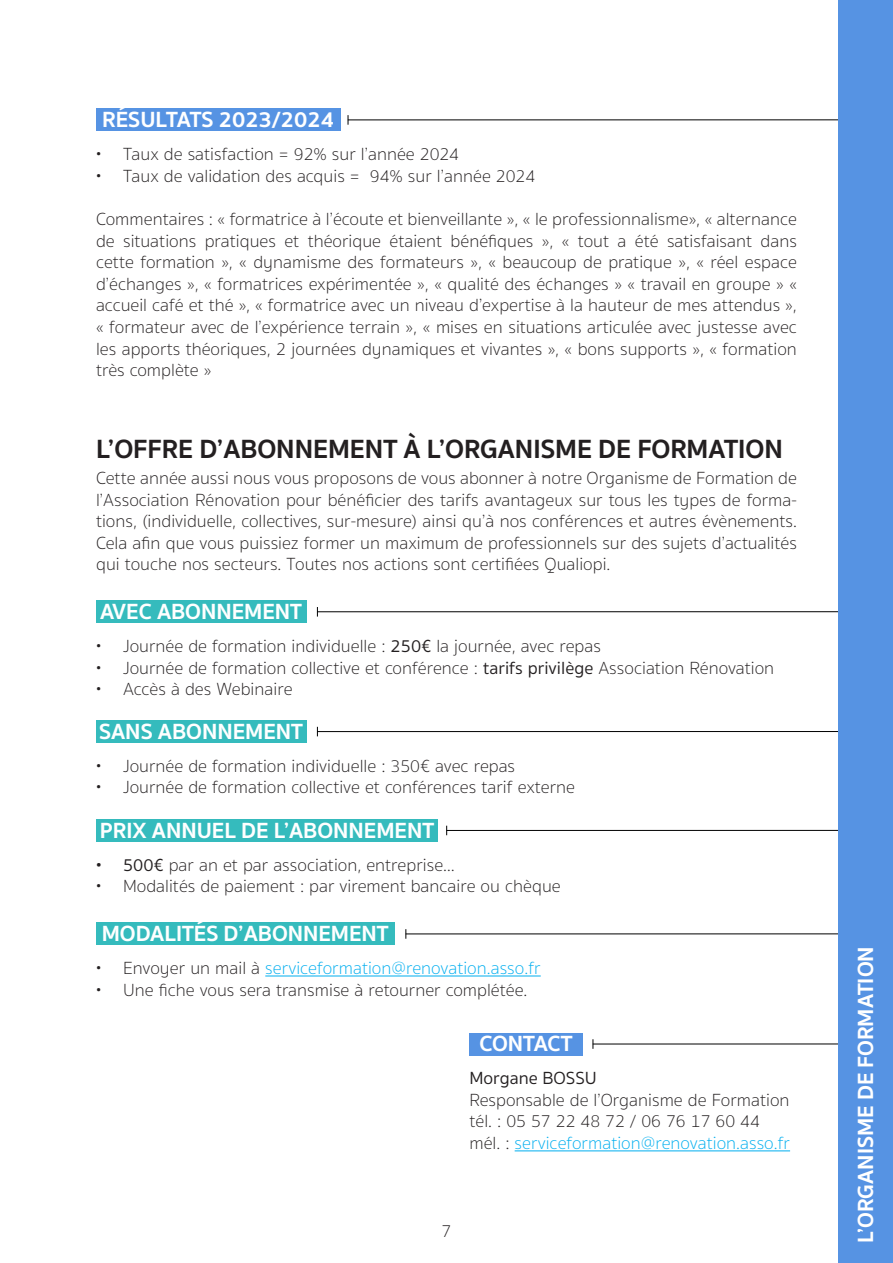
<style>
.page{position:relative;width:893px;height:1263px;background:#fff}
.page>*{position:absolute;margin:0;border:0;box-sizing:border-box;transform-origin:0 0}
.t1{font:700 27px "Sukhumvit Set";color:#231f20}
.t2{font:700 22.5px "Sukhumvit Set";color:#fff}
.t3{font:100 18px/21.6px "Sukhumvit Set";color:#231f20;text-align:justify}
.t4{font:100 18px "Sukhumvit Set";color:#00aeef}
.t5{font:18px "Sukhumvit Set Text";color:#231f20}
.s1{font-family:"Sukhumvit Set Text";font-weight:400}
.s2{color:#231f20}
</style>
<div class="page">
<div style="left:96px;top:108px;width:244px;height:23px;background:#5693e3"></div>
<hr style="left:348px;top:120px;width:545px;height:1px;background:#000">
<div style="left:96px;top:600px;width:210px;height:23px;background:#35bbbd"></div>
<hr style="left:317px;top:611px;width:576px;height:1px;background:#000">
<div style="left:96px;top:720px;width:210px;height:23px;background:#35bbbd"></div>
<hr style="left:317px;top:731px;width:576px;height:1px;background:#000">
<div style="left:96px;top:819px;width:342px;height:23px;background:#35bbbd"></div>
<hr style="left:446px;top:830px;width:447px;height:1px;background:#000">
<div style="left:96px;top:922px;width:298px;height:23px;background:#35bbbd"></div>
<hr style="left:406px;top:934px;width:487px;height:1px;background:#000">
<hr style="left:265px;top:975px;width:276px;height:1px;background:#00aeef">
<div style="left:469px;top:1032px;width:114px;height:23px;background:#5693e3"></div>
<hr style="left:593px;top:1044px;width:300px;height:1px;background:#000">
<hr style="left:515px;top:1150px;width:275px;height:1px;background:#00aeef">
<div style="left:839px;top:0;width:54px;height:1263px;background:#5693e3"></div>
<p class="t2" style="left:102px;top:102px;width:233px">RÉSULTATS 2023/2024</p>
<p class="t3" style="left:96px;top:144px;width:365px">• Taux de satisfaction = 92% sur l’année 2024</p>
<p class="t3" style="left:96px;top:165px;width:441px">• Taux de validation des acquis = 94% sur l’année 2024</p>
<p class="t3" style="left:96px;top:209px;width:702px">Commentaires : « formatrice à l’écoute et bienveillante », « le professionnalisme», « alternance de situations pratiques et théorique étaient bénéfiques », « tout a été satisfaisant dans cette formation », « dynamisme des formateurs », « beaucoup de pratique », « réel espace d’échanges », « formatrices expérimentée », « qualité des échanges » « travail en groupe » « accueil café et thé », « formatrice avec un niveau d’expertise à la hauteur de mes attendus », « formateur avec de l’expérience terrain », « mises en situations articulée avec justesse avec les apports théoriques, 2 journées dynamiques et vivantes », « bons supports », « formation très complète »</p>
<p class="t1" style="left:96px;top:428px;width:688px">L’OFFRE D’ABONNEMENT À L’ORGANISME DE FORMATION</p>
<p class="t3" style="left:96px;top:468px;width:702px">Cette année aussi nous vous proposons de vous abonner à notre Organisme de Formation de l’Association Rénovation pour bénéficier des tarifs avantageux sur tous les types de forma&shy;tions, (individuelle, collectives, sur-mesure) ainsi qu’à nos conférences et autres évènements.<br>Cela afin que vous puissiez former un maximum de professionnels sur des sujets d’actualités qui touche nos secteurs. Toutes nos actions sont certifiées Qualiopi.</p>
<p class="t2" style="left:100px;top:594px;width:203px">AVEC ABONNEMENT</p>
<p class="t3" style="left:96px;top:636px;width:506px">• Journée de formation individuelle : <span class="s1">250€</span> la journée, avec repas</p>
<p class="t3" style="left:96px;top:657px;width:680px">• Journée de formation collective et conférence : <span class="s1">tarifs privilège</span> Association Rénovation</p>
<p class="t3" style="left:96px;top:679px;width:198px">• Accès à des Webinaire</p>
<p class="t2" style="left:99px;top:714px;width:205px">SANS ABONNEMENT</p>
<p class="t3" style="left:96px;top:755px;width:421px">• Journée de formation individuelle : 350€ avec repas</p>
<p class="t3" style="left:96px;top:777px;width:481px">• Journée de formation collective et conférences tarif externe</p>
<p class="t2" style="left:100px;top:813px;width:336px">PRIX ANNUEL DE L’ABONNEMENT</p>
<p class="t3" style="left:96px;top:854px;width:360px"><span class="s1">• 500€</span> par an et par association, entreprise…</p>
<p class="t3" style="left:96px;top:876px;width:466px">• Modalités de paiement : par virement bancaire ou chèque</p>
<p class="t2" style="left:102px;top:916px;width:288px">MODALITÉS D’ABONNEMENT</p>
<p class="t4" style="left:96px;top:956px;width:446px"><span class="s2">• Envoyer un mail à</span> serviceformation@renovation.asso.fr</p>
<p class="t3" style="left:96px;top:979px;width:433px">• Une fiche vous sera transmise à retourner complétée.</p>
<p class="t2" style="left:480px;top:1026px;width:94px">CONTACT</p>
<p class="t5" style="left:469px;top:1066px;width:129px">Morgane BOSSU</p>
<p class="t3" style="left:469px;top:1089px;width:322px">Responsable de l’Organisme de Formation</p>
<p class="t3" style="left:469px;top:1111px;width:292px">tél. : 05 57 22 48 72 / 06 76 17 60 44</p>
<p class="t4" style="left:469px;top:1131px;width:322px"><span class="s2">mél. :</span> serviceformation@renovation.asso.fr</p>
<p class="t3" style="left:442px;top:1221px;width:11px">7</p>
<p class="t2" style="left:848px;top:1243px;width:298px;rotate:-90deg">L’ORGANISME DE FORMATION</p>
</div>
